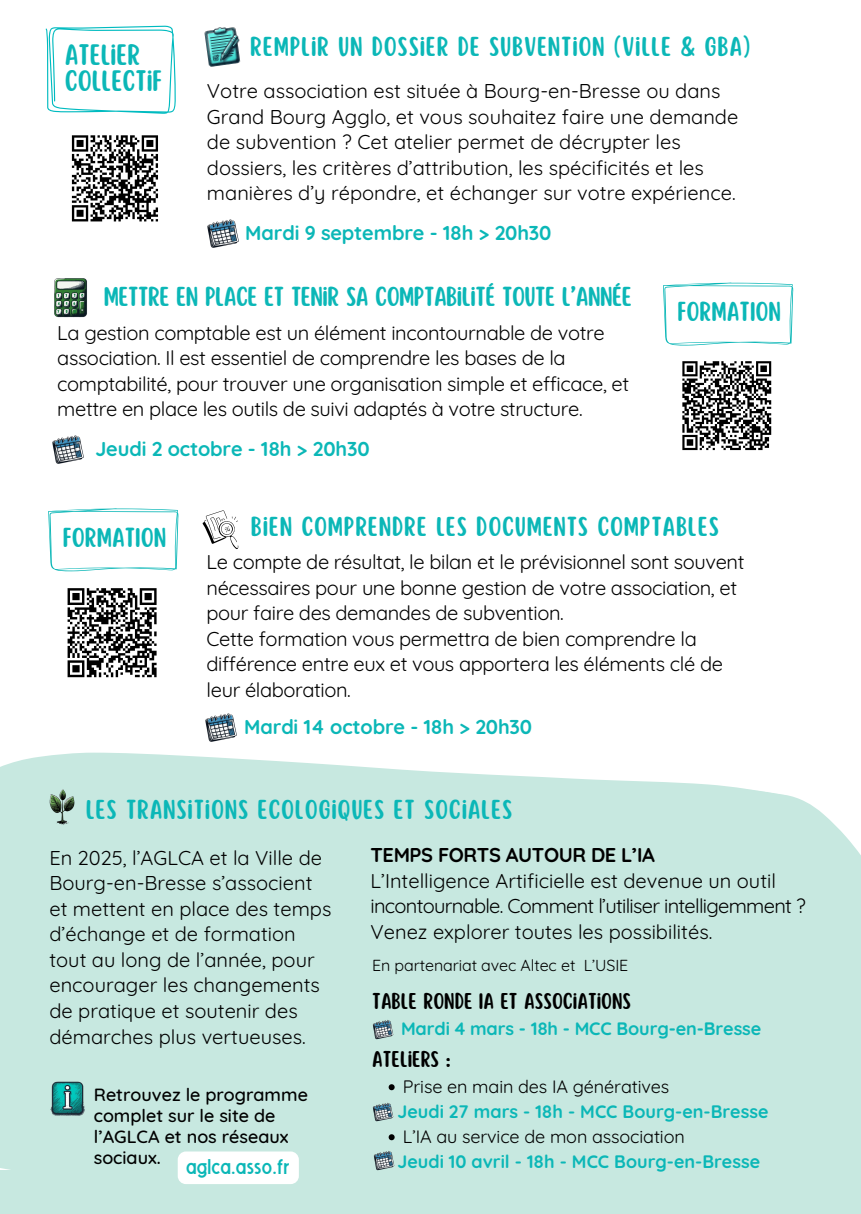
<style>
.page{position:relative;width:861px;height:1214px;background:#fff}
.page>*{position:absolute;margin:0;border:0;box-sizing:border-box;transform-origin:0 0}
.t1{font:26px/25.6px "Scripter";color:#0bb7b7}
.t2{font:24px "Scripter";letter-spacing:.03em;color:#0bb7b7}
.t3{font:24px "Scripter";letter-spacing:-.02em;color:#0bb7b7}
.t4{font:24px "Scripter";color:#0bb7b7}
.t5{font:21.6px "Tawakkal Sans";letter-spacing:.04em;color:#0bb7b7}
.t6{font:20px/25.6px "Quicksand";color:#000}
.t7{font:20px/25.6px "Quicksand";letter-spacing:-.02em;color:#000}
.t8{font:700 20px "Quicksand";letter-spacing:-.005em;color:#0bb7b7}
.t9{font:20px "Scripter";color:#000}
.t10{font:700 20px "Quicksand";letter-spacing:-.02em;color:#000}
.t11{font:700 18px "Quicksand";color:#0bb7b7}
.t12{font:500 18px/21px "Quicksand";color:#000}
.t13{font:18px "Quicksand";letter-spacing:-.005em;color:#000}
.t14{font:16px "Quicksand";letter-spacing:-.005em;color:#000}
</style>
<div class="page">
<img style="left:204px;top:27px;width:37px;height:40px">
<svg style="left:202px;top:510px;width:36px;height:39px"></svg>
<div style="left:0;top:752px;width:861px;height:418px;background:#c7e8e0"></div>
<img style="left:54px;top:278px;width:33px;height:40px">
<svg style="left:46px;top:26px;width:130px;height:88px"></svg>
<img style="left:207px;top:219px;width:32px;height:29px">
<svg style="left:663px;top:282px;width:130px;height:63px"></svg>
<img style="left:52px;top:435px;width:32px;height:29px">
<svg style="left:48px;top:508px;width:131px;height:63px"></svg>
<img style="left:205px;top:713px;width:32px;height:29px">
<svg style="left:71px;top:135px;width:87px;height:87px"></svg>
<svg style="left:682px;top:361px;width:90px;height:90px"></svg>
<svg style="left:67px;top:588px;width:90px;height:90px"></svg>
<img style="left:49px;top:1079px;width:36px;height:37px">
<div style="left:0;top:1170px;width:861px;height:43px;background:#c7e8e0"></div>
<img style="left:48px;top:787px;width:27px;height:39px">
<svg style="left:389px;top:1084px;width:6px;height:6px"></svg>
<svg style="left:389px;top:1134px;width:6px;height:6px"></svg>
<img style="left:373px;top:1019px;width:21px;height:20px">
<img style="left:372px;top:1102px;width:21px;height:19px">
<img style="left:374px;top:1150px;width:21px;height:20px">
<div style="left:178px;top:1151px;width:121px;height:33px;background:#fff;border-radius:8px"></div>
<p class="t1" style="left:65px;top:43px;width:99px">ATELIER<br>COLLECTIF</p>
<p class="t2" style="left:250px;top:35px;width:502px">REMPLIR UN DOSSIER DE SUBVENTION (VILLE &amp; GBA)</p>
<h1 class="t6" style="left:207px;top:78px;width:533px">Votre association est située à Bourg-en-Bresse ou dans Grand Bourg Agglo, et vous souhaitez faire une demande de subvention ? Cet atelier permet de décrypter les dossiers, les critères d’attribution, les spécificités et les manières d’y répondre, et échanger sur votre expérience.</h1>
<p class="t8" style="left:245px;top:220px;width:308px">Mardi 9 septembre - 18h &gt; 20h30</p>
<p class="t3" style="left:104px;top:284px;width:530px">METTRE EN PLACE ET TENIR SA COMPTABILITÉ TOUTE L’ANNÉE</p>
<p class="t7" style="left:57px;top:319px;width:573px">La gestion comptable est un élément incontournable de votre association. Il est essentiel de comprendre les bases de la comptabilité, pour trouver une organisation simple et efficace, et mettre en place les outils de suivi adaptés à votre structure.</p>
<h3 class="t8" style="left:95px;top:436px;width:276px">Jeudi 2 octobre - 18h &gt; 20h30</h3>
<p class="t4" style="left:678px;top:299px;width:105px">FORMATION</p>
<p class="t4" style="left:63px;top:525px;width:105px">FORMATION</p>
<p class="t2" style="left:251px;top:514px;width:470px">BIEN COMPRENDRE LES DOCUMENTS COMPTABLES</p>
<p class="t7" style="left:207px;top:549px;width:539px">Le compte de résultat, le bilan et le prévisionnel sont souvent nécessaires pour une bonne gestion de votre association, et pour faire des demandes de subvention.<br>Cette formation vous permettra de bien comprendre la différence entre eux et vous apportera les éléments clé de</p>
<h1 class="t7" style="left:207px;top:676px;width:146px">leur élaboration.</h1>
<p class="t8" style="left:244px;top:713px;width:289px">Mardi 14 octobre - 18h &gt; 20h30</p>
<p class="t2" style="left:86px;top:797px;width:428px">LES TRANSITIONS ECOLOGIQUES ET SOCIALES</p>
<p class="t6" style="left:49px;top:844px;width:283px">En 2025, l’AGLCA et la Ville de<br>Bourg-en-Bresse s’associent et mettent en place des temps d’échange et de formation</p>
<h4 class="t6" style="left:49px;top:946px;width:272px">tout au long de l’année, pour encourager les changements de pratique et soutenir des démarches plus vertueuses.</h4>
<p class="t12" style="left:94px;top:1083px;width:216px">Retrouvez le programme complet sur le site de l’AGLCA et nos réseaux sociaux.</p>
<h5 class="t5" style="left:186px;top:1155px;width:104px">aglca.asso.fr</h5>
<p class="t10" style="left:371px;top:842px;width:286px">TEMPS FORTS AUTOUR DE L’IA</p>
<p class="t6" style="left:371px;top:867px;width:437px">L’Intelligence Artificielle est devenue un outil incontournable. Comment l’utiliser intelligemment ?<br>Venez explorer toutes les possibilités.</p>
<p class="t14" style="left:372px;top:954px;width:258px">En partenariat avec Altec et L’USIE</p>
<h3 class="t9" style="left:372px;top:990px;width:260px">TABLE RONDE IA ET ASSOCIATIONS</h3>
<h3 class="t11" style="left:401px;top:1016px;width:362px">Mardi 4 mars - 18h - MCC Bourg-en-Bresse</h3>
<p class="t9" style="left:372px;top:1049px;width:80px">ATELIERS :</p>
<p class="t13" style="left:403px;top:1075px;width:268px">Prise en main des IA génératives</p>
<h4 class="t11" style="left:398px;top:1100px;width:372px">Jeudi 27 mars - 18h - MCC Bourg-en-Bresse</h4>
<p class="t13" style="left:403px;top:1125px;width:283px">L’IA au service de mon association</p>
<p class="t11" style="left:398px;top:1150px;width:364px">Jeudi 10 avril - 18h - MCC Bourg-en-Bresse</p>
</div>
